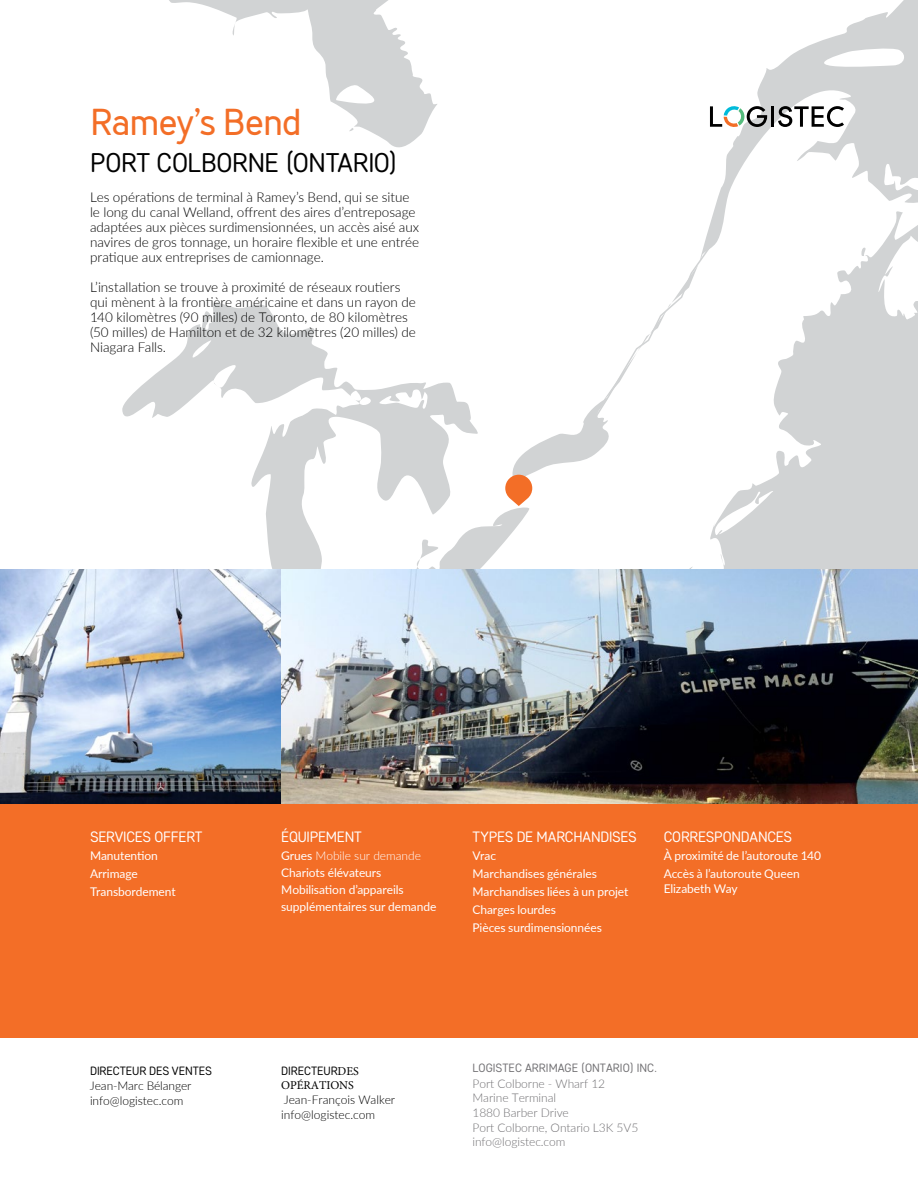
<style>
.page{position:relative;width:918px;height:1188px;background:#fff}
.page>*{position:absolute;margin:0;border:0;box-sizing:border-box;transform-origin:0 0}
.t1{font:700 37.5px "Merlo";letter-spacing:-.01em;color:#f36e27}
.t2{font:27px "Core Sans DS35";letter-spacing:-.015em;color:#000}
.t3{font:15px "Core Sans DS35";letter-spacing:-.015em;color:#fff}
.t4{font:300 13.5px/15px "Lato";color:#000}
.t5{font:12px/18px "Lato";letter-spacing:-.005em;color:#fff}
.t6{font:300 12px/14.7px "Lato";letter-spacing:-.005em;color:#717073}
.t7{font:300 12px/14.7px "Lato";color:#000}
.t8{font:12px "Core Sans DS35";letter-spacing:-.005em;color:#000}
.t9{font:12px "Core Sans DS35";color:#717073}
.t10{font:12px "Minion Pro";letter-spacing:-.005em;color:#000}
.s1{font-weight:300}
.s2{font-family:"Minion Pro"}
</style>
<div class="page">
<div style="left:0;top:804px;width:918px;height:234px;background:#f36e27"></div>
<svg style="left:0;top:0;width:918px;height:570px"></svg>
<svg style="left:593px;top:242px;width:121px;height:179px"></svg>
<svg style="left:505px;top:475px;width:27px;height:31px"></svg>
<img style="left:0;top:570px;width:918px;height:234px">
<hr style="left:771px;top:106px;width:3px;height:21px;background:#000">
<svg style="left:778px;top:106px;width:66px;height:21px"></svg>
<svg style="left:710px;top:106px;width:57px;height:21px"></svg>
<h1 class="t1" style="left:90px;top:99px;width:213px">Ramey’s Bend</h1>
<h2 class="t2" style="left:90px;top:146px;width:309px">PORT COLBORNE (ONTARIO)</h2>
<p class="t4" style="left:90px;top:190px;width:331px">Les opérations de terminal à Ramey’s Bend, qui se situe le long du canal Welland, offrent des aires d’entreposage adaptées aux pièces surdimensionnées, un accès aisé aux navires de gros tonnage, un horaire flexible et une entrée pratique aux entreprises de camionnage.</p>
<p class="t4" style="left:90px;top:280px;width:328px">L’installation se trouve à proximité de réseaux routiers qui mènent à la frontière américaine et dans un rayon de 140 kilomètres (90 milles) de Toronto, de 80 kilomètres (50 milles) de Hamilton et de 32 kilomètres (20 milles) de Niagara Falls.</p>
<p class="t3" style="left:90px;top:827px;width:114px">SERVICES OFFERT</p>
<p class="t5" style="left:90px;top:846px;width:87px">Manutention<br>Arrimage<br>Transbordement</p>
<p class="t8" style="left:90px;top:1064px;width:124px">DIRECTEUR DES VENTES</p>
<p class="t7" style="left:90px;top:1078px;width:103px">Jean-Marc Bélanger info@logistec.com</p>
<p class="t3" style="left:281px;top:827px;width:82px">ÉQUIPEMENT</p>
<p class="t5" style="left:281px;top:847px;width:157px;line-height:16.8px">Grues <span class="s1">Mobile sur demande<br></span>Chariots élévateurs<br>Mobilisation d’appareils supplémentaires sur demande</p>
<p class="t3" style="left:472px;top:827px;width:166px">TYPES DE MARCHANDISES</p>
<p class="t5" style="left:472px;top:846px;width:157px">Vrac<br>Marchandises générales<br>Marchandises liées à un projet<br>Charges lourdes<br>Pièces surdimensionnées</p>
<p class="t3" style="left:664px;top:827px;width:130px">CORRESPONDANCES</p>
<p class="t5" style="left:664px;top:846px;width:159px">À proximité de l’autoroute 140<br>Accès à l’autoroute Queen</p>
<p class="t5" style="left:664px;top:879px;width:75px">Elizabeth Way</p>
<p class="t8" style="left:281px;top:1063px;width:79px">DIRECTEUR<span class="s2">DES</span></p>
<p class="t10" style="left:281px;top:1077px;width:74px">OPÉRATIONS</p>
<p class="t7" style="left:281px;top:1092px;width:115px">Jean-François Walker info@logistec.com</p>
<p class="t9" style="left:472px;top:1061px;width:186px">LOGISTEC ARRIMAGE (ONTARIO) INC.</p>
<p class="t6" style="left:472px;top:1075px;width:167px">Port Colborne - Wharf 12<br>Marine Terminal<br>1880 Barber Drive<br>Port Colborne, Ontario L3K 5V5 info@logistec.com</p>
</div>
